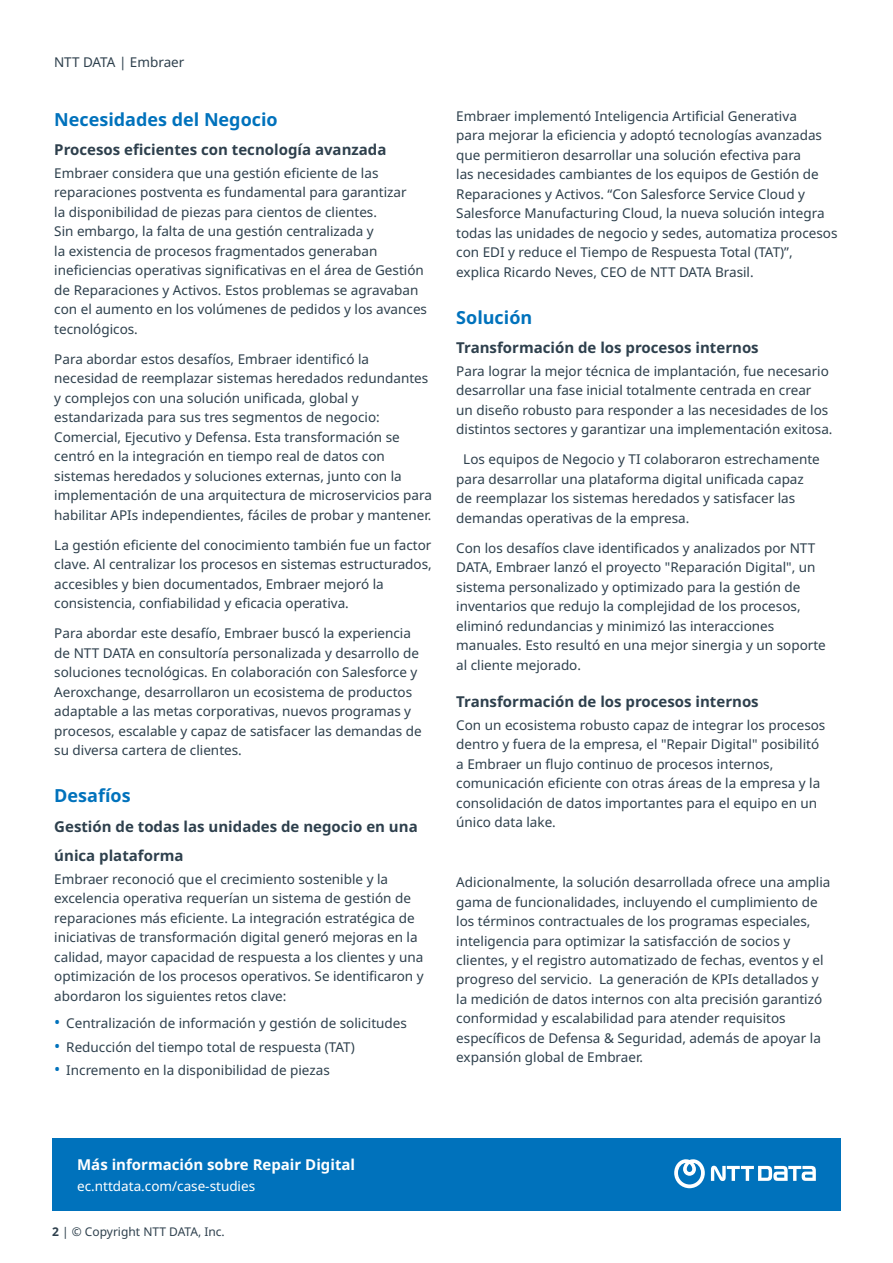
<style>
.page{position:relative;width:893px;height:1263px;background:#fff}
.page>*{position:absolute;margin:0;border:0;box-sizing:border-box;transform-origin:0 0}
.t1{font:700 18px "Noto Sans";color:#0072bc}
.t2{font:700 15px/29.5px "Noto Sans";color:#2e404d}
.t3{font:700 15px "Noto Sans";color:#fff}
.t4{font:13.5px/19.5px "Noto Sans";color:#2e404d}
.t5{font:13.5px "Noto Sans";color:#fff}
.t6{font:12px "Noto Sans";color:#2e404d}
.s1{font-size:16.5px;color:#0072bc}
.s2{font-weight:700}
</style>
<div class="page">
<div style="left:52px;top:1138px;width:789px;height:73px;background:#0072bc"></div>
<svg style="left:674px;top:1159px;width:31px;height:29px"></svg>
<svg style="left:711px;top:1166px;width:105px;height:15px"></svg>
<p class="t4" style="left:54px;top:52px;width:132px">NTT DATA | Embraer</p>
<h1 class="t1" style="left:54px;top:106px;width:225px">Necesidades del Negocio</h1>
<p class="t2" style="left:54px;top:135px;width:334px">Procesos eficientes con tecnología avanzada</p>
<p class="t4" style="left:54px;top:163px;width:374px">Embraer considera que una gestión eficiente de las reparaciones postventa es fundamental para garantizar<br>la disponibilidad de piezas para cientos de clientes.<br>Sin embargo, la falta de una gestión centralizada y<br>la existencia de procesos fragmentados generaban ineficiencias operativas significativas en el área de Gestión de Reparaciones y Activos. Estos problemas se agravaban con el aumento en los volúmenes de pedidos y los avances tecnológicos.</p>
<p class="t4" style="left:54px;top:349px;width:379px">Para abordar estos desafíos, Embraer identificó la necesidad de reemplazar sistemas heredados redundantes y complejos con una solución unificada, global y estandarizada para sus tres segmentos de negocio:<br>Comercial, Ejecutivo y Defensa. Esta transformación se centró en la integración en tiempo real de datos con sistemas heredados y soluciones externas, junto con la implementación de una arquitectura de microservicios para habilitar APIs independientes, fáciles de probar y mantener.</p>
<p class="t4" style="left:54px;top:535px;width:379px">La gestión eficiente del conocimiento también fue un factor clave. Al centralizar los procesos en sistemas estructurados, accesibles y bien documentados, Embraer mejoró la consistencia, confiabilidad y eficacia operativa.</p>
<p class="t4" style="left:54px;top:624px;width:369px">Para abordar este desafío, Embraer buscó la experiencia de NTT DATA en consultoría personalizada y desarrollo de soluciones tecnológicas. En colaboración con Salesforce y Aeroxchange, desarrollaron un ecosistema de productos adaptable a las metas corporativas, nuevos programas y procesos, escalable y capaz de satisfacer las demandas de su diversa cartera de clientes.</p>
<h1 class="t1" style="left:54px;top:783px;width:78px">Desafíos</h1>
<p class="t2" style="left:54px;top:812px;width:365px">Gestión de todas las unidades de negocio en una única plataforma</p>
<p class="t4" style="left:54px;top:869px;width:371px">Embraer reconoció que el crecimiento sostenible y la excelencia operativa requerían un sistema de gestión de reparaciones más eficiente. La integración estratégica de iniciativas de transformación digital generó mejoras en la calidad, mayor capacidad de respuesta a los clientes y una optimización de los procesos operativos. Se identificaron y abordaron los siguientes retos clave:</p>
<p class="t4" style="left:54px;top:1013px;width:354px"><span class="s1">•</span> Centralización de información y gestión de solicitudes</p>
<p class="t4" style="left:54px;top:1037px;width:302px"><span class="s1">•</span> Reducción del tiempo total de respuesta (TAT)</p>
<p class="t4" style="left:54px;top:1061px;width:277px"><span class="s1">•</span> Incremento en la disponibilidad de piezas</p>
<p class="t4" style="left:456px;top:106px;width:383px">Embraer implementó Inteligencia Artificial Generativa<br>para mejorar la eficiencia y adoptó tecnologías avanzadas que permitieron desarrollar una solución efectiva para<br>las necesidades cambiantes de los equipos de Gestión de Reparaciones y Activos. “Con Salesforce Service Cloud y Salesforce Manufacturing Cloud, la nueva solución integra todas las unidades de negocio y sedes, automatiza procesos con EDI y reduce el Tiempo de Respuesta Total (TAT)”, explica Ricardo Neves, CEO de NTT DATA Brasil.</p>
<h1 class="t1" style="left:456px;top:305px;width:78px">Solución</h1>
<p class="t2" style="left:456px;top:334px;width:304px">Transformación de los procesos internos</p>
<p class="t4" style="left:456px;top:362px;width:378px">Para lograr la mejor técnica de implantación, fue necesario desarrollar una fase inicial totalmente centrada en crear<br>un diseño robusto para responder a las necesidades de los distintos sectores y garantizar una implementación exitosa.</p>
<p class="t4" style="left:456px;top:450px;width:365px;text-indent:7px">Los equipos de Negocio y TI colaboraron estrechamente para desarrollar una plataforma digital unificada capaz de reemplazar los sistemas heredados y satisfacer las demandas operativas de la empresa.</p>
<p class="t4" style="left:456px;top:539px;width:371px">Con los desafíos clave identificados y analizados por NTT DATA, Embraer lanzó el proyecto "Reparación Digital", un sistema personalizado y optimizado para la gestión de inventarios que redujo la complejidad de los procesos, eliminó redundancias y minimizó las interacciones manuales. Esto resultó en una mejor sinergia y un soporte al cliente mejorado.</p>
<p class="t2" style="left:456px;top:687px;width:304px">Transformación de los procesos internos</p>
<p class="t4" style="left:456px;top:715px;width:371px">Con un ecosistema robusto capaz de integrar los procesos dentro y fuera de la empresa, el "Repair Digital" posibilitó a Embraer un flujo continuo de procesos internos, comunicación eficiente con otras áreas de la empresa y la consolidación de datos importantes para el equipo en un único data lake.</p>
<p class="t4" style="left:456px;top:873px;width:376px">Adicionalmente, la solución desarrollada ofrece una amplia gama de funcionalidades, incluyendo el cumplimiento de los términos contractuales de los programas especiales, inteligencia para optimizar la satisfacción de socios y clientes, y el registro automatizado de fechas, eventos y el progreso del servicio. La generación de KPIs detallados y la medición de datos internos con alta precisión garantizó conformidad y escalabilidad para atender requisitos específicos de Defensa &amp; Seguridad, además de apoyar la expansión global de Embraer.</p>
<p class="t3" style="left:77px;top:1154px;width:280px">Más información sobre Repair Digital</p>
<p class="t5" style="left:77px;top:1177px;width:180px">ec.nttdata.com/case-studies</p>
<p class="t6" style="left:52px;top:1223px;width:174px"><span class="s2">2</span> | © Copyright NTT DATA, Inc.</p>
</div>
